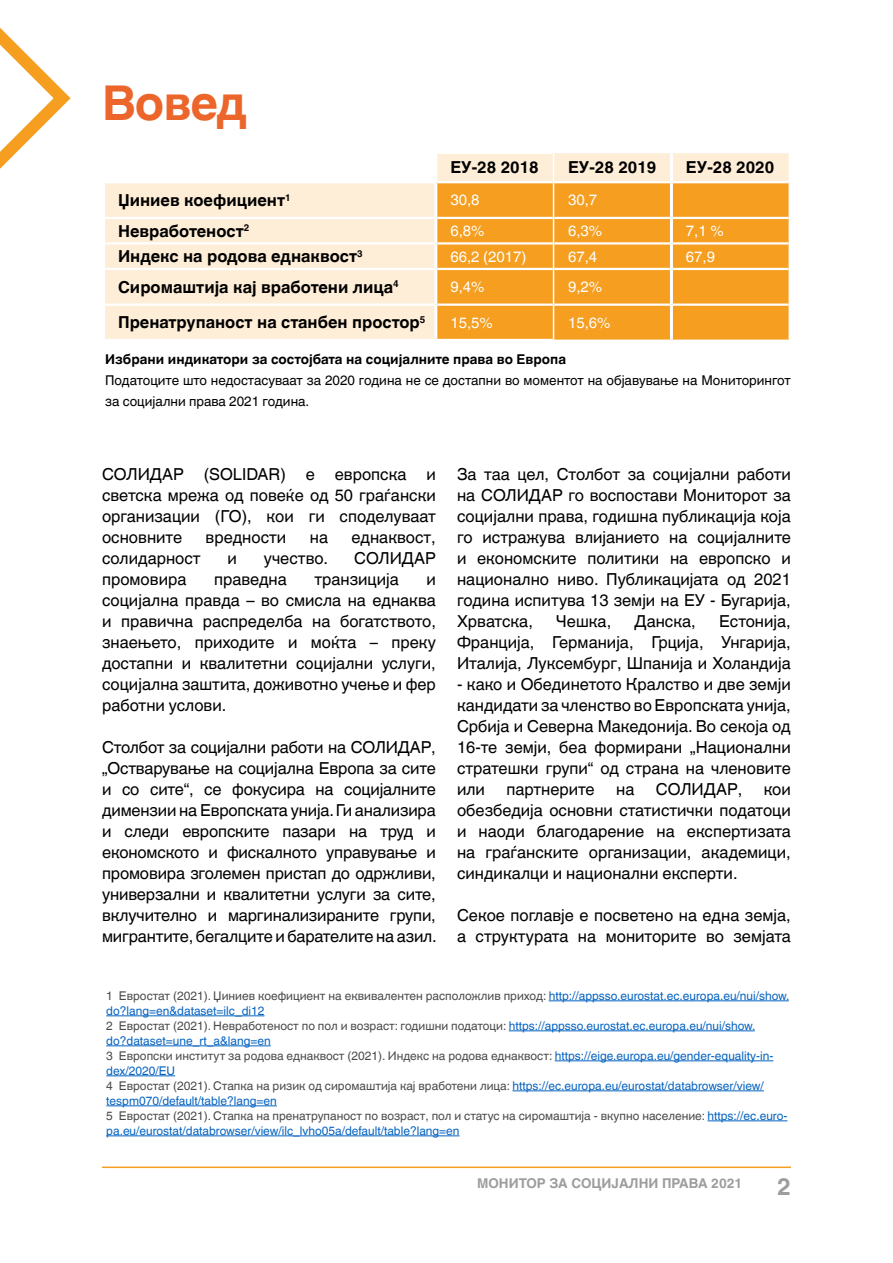
<style>
.page{position:relative;width:893px;height:1263px;background:#fff}
.page>*{position:absolute;margin:0;border:0;box-sizing:border-box;transform-origin:0 0}
.t1{font:700 48px "Helvetica World";letter-spacing:-.025em;color:#ec652b}
.t2{font:700 24px "Helvetica World";color:#9d9d9c}
.t3{font:16.5px/21px "Helvetica World";color:#000;text-align:justify}
.t4{font:700 16.5px "Helvetica World";color:#000}
.t5{font:15px "Helvetica World";color:#fff}
.t6{font:13.5px/21px "Helvetica World";color:#000}
.t7{font:700 13.5px "Helvetica World";color:#000}
.t8{font:700 13.5px "Helvetica World";color:#9d9d9c}
.t9{font:12px/15px "Helvetica World";color:#0563c1}
.s1{color:#4a4a49}
</style>
<div class="page">
<svg style="left:105px;top:153px;width:684px;height:186px;background:#feefdc"></svg>
<svg style="left:437px;top:183px;width:352px;height:157px;background:#f59f23"></svg>
<hr style="left:105px;top:181px;width:329px;height:2px;background:#fff">
<hr style="left:554px;top:181px;width:116px;height:2px;background:#fff">
<hr style="left:673px;top:181px;width:116px;height:2px;background:#fff">
<hr style="left:105px;top:217px;width:329px;height:2px;background:#fff">
<hr style="left:554px;top:217px;width:116px;height:2px;background:#fff">
<hr style="left:673px;top:217px;width:116px;height:2px;background:#fff">
<hr style="left:105px;top:242px;width:329px;height:3px;background:#fff">
<hr style="left:554px;top:242px;width:116px;height:3px;background:#fff">
<hr style="left:673px;top:242px;width:116px;height:3px;background:#fff">
<hr style="left:105px;top:268px;width:329px;height:2px;background:#fff">
<hr style="left:554px;top:268px;width:116px;height:2px;background:#fff">
<hr style="left:673px;top:268px;width:116px;height:2px;background:#fff">
<hr style="left:105px;top:303px;width:329px;height:3px;background:#fff">
<hr style="left:554px;top:303px;width:116px;height:3px;background:#fff">
<hr style="left:673px;top:303px;width:116px;height:3px;background:#fff">
<hr style="left:437px;top:181px;width:116px;height:2px;background:#fff">
<hr style="left:437px;top:217px;width:116px;height:2px;background:#fff">
<hr style="left:437px;top:242px;width:116px;height:3px;background:#fff">
<hr style="left:437px;top:268px;width:116px;height:2px;background:#fff">
<hr style="left:437px;top:303px;width:116px;height:3px;background:#fff">
<hr style="left:102px;top:151px;width:334px;height:3px;background:#fff">
<hr style="left:436px;top:151px;width:117px;height:3px;background:#fff">
<hr style="left:434px;top:154px;width:3px;height:28px;background:#fff">
<hr style="left:434px;top:182px;width:3px;height:36px;background:#fff">
<hr style="left:434px;top:218px;width:3px;height:25px;background:#fff">
<hr style="left:434px;top:243px;width:3px;height:26px;background:#fff">
<hr style="left:434px;top:269px;width:3px;height:36px;background:#fff">
<hr style="left:434px;top:305px;width:3px;height:34px;background:#fff">
<hr style="left:436px;top:339px;width:117px;height:3px;background:#fff">
<svg style="left:553px;top:153px;width:1px;height:29px"></svg>
<hr style="left:553px;top:182px;width:1px;height:36px;background:#fff">
<svg style="left:553px;top:218px;width:1px;height:51px"></svg>
<hr style="left:553px;top:269px;width:1px;height:36px;background:#fff">
<hr style="left:553px;top:305px;width:1px;height:35px;background:#fff">
<hr style="left:670px;top:153px;width:3px;height:29px;background:#fff">
<hr style="left:670px;top:182px;width:3px;height:36px;background:#fff">
<hr style="left:670px;top:218px;width:3px;height:25px;background:#fff">
<hr style="left:670px;top:243px;width:3px;height:26px;background:#fff">
<hr style="left:670px;top:269px;width:3px;height:36px;background:#fff">
<hr style="left:670px;top:305px;width:3px;height:35px;background:#fff">
<hr style="left:549px;top:1000px;width:240px;height:1px;background:#0563c1">
<hr style="left:106px;top:1015px;width:159px;height:1px;background:#0563c1">
<hr style="left:509px;top:1030px;width:246px;height:1px;background:#0563c1">
<hr style="left:106px;top:1045px;width:165px;height:1px;background:#0563c1">
<hr style="left:555px;top:1060px;width:218px;height:1px;background:#0563c1">
<hr style="left:106px;top:1075px;width:69px;height:1px;background:#0563c1">
<hr style="left:512px;top:1090px;width:252px;height:1px;background:#0563c1">
<hr style="left:106px;top:1105px;width:171px;height:1px;background:#0563c1">
<hr style="left:707px;top:1120px;width:80px;height:1px;background:#0563c1">
<hr style="left:106px;top:1135px;width:354px;height:1px;background:#0563c1">
<svg style="left:0;top:27px;width:71px;height:142px"></svg>
<hr style="left:102px;top:1166px;width:689px;height:2px;background:#f59e1f">
<h1 class="t1" style="left:102px;top:75px;width:147px">Вовед</h1>
<p class="t4" style="left:450px;top:158px;width:90px">ЕУ-28 2018</p>
<p class="t4" style="left:568px;top:158px;width:90px">ЕУ-28 2019</p>
<p class="t4" style="left:686px;top:158px;width:90px">ЕУ-28 2020</p>
<p class="t4" style="left:118px;top:191px;width:174px">Џиниев коефициент<sup>1</sup></p>
<p class="t5" style="left:450px;top:191px;width:31px">30,8</p>
<p class="t5" style="left:568px;top:191px;width:31px">30,7</p>
<p class="t4" style="left:118px;top:221px;width:133px">Невработеност<sup>2</sup></p>
<p class="t5" style="left:450px;top:222px;width:36px">6,8%</p>
<p class="t5" style="left:568px;top:222px;width:36px">6,3%</p>
<p class="t5" style="left:686px;top:222px;width:39px">7,1 %</p>
<p class="t4" style="left:118px;top:247px;width:246px">Индекс на родова еднаквост<sup>3</sup></p>
<p class="t5" style="left:450px;top:248px;width:78px">66,2 (2017)</p>
<p class="t5" style="left:568px;top:248px;width:31px">67,4</p>
<p class="t5" style="left:686px;top:248px;width:31px">67,9</p>
<p class="t4" style="left:118px;top:277px;width:282px">Сиромаштија кај вработени лица<sup>4</sup></p>
<p class="t5" style="left:450px;top:278px;width:36px">9,4%</p>
<p class="t5" style="left:568px;top:278px;width:36px">9,2%</p>
<p class="t4" style="left:118px;top:313px;width:309px">Пренатрупаност на станбен простор<sup>5</sup></p>
<p class="t5" style="left:450px;top:314px;width:44px">15,5%</p>
<p class="t5" style="left:568px;top:314px;width:44px">15,6%</p>
<p class="t7" style="left:105px;top:351px;width:462px">Избрани индикатори за состојбата на социјалните права во Европа</p>
<p class="t6" style="left:105px;top:370px;width:687px">Податоците што недостасуваат за 2020 година не се достапни во моментот на објавување на Мониторингот за социјални права 2021 година.</p>
<p class="t3" style="left:102px;top:463px;width:335px">СОЛИДАР (SOLIDAR) е европска и светска мрежа од повеќе од 50 граѓански организации (ГО), кои ги споделуваат основните</p>
<p class="t3" style="left:206px;top:526px;width:82px">вредности</p>
<p class="t3" style="left:310px;top:526px;width:20px">на</p>
<p class="t3" style="left:352px;top:526px;width:86px">еднаквост,</p>
<p class="t3" style="left:102px;top:547px;width:100px">солидарност</p>
<p class="t3" style="left:228px;top:547px;width:11px">и</p>
<p class="t3" style="left:264px;top:547px;width:66px">учество.</p>
<p class="t3" style="left:354px;top:547px;width:83px">СОЛИДАР</p>
<p class="t3" style="left:102px;top:568px;width:86px">промовира</p>
<p class="t3" style="left:214px;top:568px;width:74px">праведна</p>
<p class="t3" style="left:314px;top:568px;width:86px">транзиција</p>
<p class="t3" style="left:102px;top:568px;width:335px;text-indent:324px">и социјална правда – во смисла на еднаква и правична распределба на богатството, знаењето, приходите и моќта – преку достапни и квалитетни социјални услуги, социјална заштита, доживотно учење и фер работни услови.</p>
<p class="t3" style="left:102px;top:736px;width:336px">Столбот за социјални работи на СОЛИДАР, „Остварување на социјална Европа за сите и со сите“, се фокусира на социјалните димензии на Европската унија.Ги анализира и следи европските пазари на труд и економското и фискалното управување и промовира зголемен пристап до одржливи, универзални и квалитетни услуги за сите, вклучително и маргинализираните групи, мигрантите, бегалците и барателите на азил.</p>
<p class="t3" style="left:457px;top:463px;width:335px">За таа цел, Столбот за социјални работи на СОЛИДАР го воспостави Мониторот за социјални права, годишна публикација која го истражува влијанието на социјалните и економските политики на европско и национално ниво. Публикацијата од 2021 година испитува 13 земји на ЕУ - Бугарија, Хрватска,</p>
<p class="t3" style="left:457px;top:610px;width:335px;text-indent:262px">Естонија, Франција, Германија, Грција, Унгарија, Италија, Луксембург, Шпанија и Холандија</p>
<p class="t3" style="left:457px;top:673px;width:335px">- како и Обединетото Кралство и две земји кандидати за членство во Европската унија, Србија и Северна Македонија. Во секоја од 16-те земји, беа формирани „Национални стратешки групи“ од страна на членовите или</p>
<p class="t3" style="left:556px;top:610px;width:56px">Чешка,</p>
<p class="t3" style="left:635px;top:610px;width:63px">Данска,</p>
<p class="t3" style="left:506px;top:779px;width:90px">партнерите</p>
<p class="t3" style="left:616px;top:779px;width:20px">на</p>
<p class="t3" style="left:656px;top:779px;width:88px">СОЛИДАР,</p>
<p class="t3" style="left:457px;top:779px;width:335px;text-indent:307px">кои обезбедија основни статистички податоци и наоди благодарение на експертизата на граѓанските организации, академици, синдикалци и национални експерти.</p>
<p class="t3" style="left:457px;top:905px;width:335px">Секое поглавје е посветено на една земја, а структурата на мониторите во земјата</p>
<p class="t9" style="left:106px;top:989px;width:685px"><span class="s1">1 Евростат (2021). Џиниев коефициент на еквивалентен расположлив приход:</span> http://appsso.eurostat.ec.europa.eu/nui/show. do?lang=en&amp;dataset=ilc_di12<br><span class="s1">2 Евростат (2021). Невработеност по пол и возраст: годишни податоци:</span> https://appsso.eurostat.ec.europa.eu/nui/show. do?dataset=une_rt_a&amp;lang=en<br><span class="s1">3 Европски институт за родова еднаквост (2021). Индекс на родова еднаквост:</span> https://eige.europa.eu/gender-equality-in&shy;dex/2020/EU<br><span class="s1">4 Евростат (2021). Стапка на ризик од сиромаштија кај вработени лица:</span> https://ec.europa.eu/eurostat/databrowser/view/ tespm070/default/table?lang=en<br><span class="s1">5 Евростат (2021). Стапка на пренатрупаност по возраст, пол и статус на сиромаштија - вкупно население:</span> https://ec.euro&shy;pa.eu/eurostat/databrowser/view/ilc_lvho05a/default/table?lang=en</p>
<p class="t8" style="left:477px;top:1175px;width:267px">МОНИТОР ЗА СОЦИЈАЛНИ ПРАВА 2021</p>
<h2 class="t2" style="left:777px;top:1173px;width:15px">2</h2>
</div>
